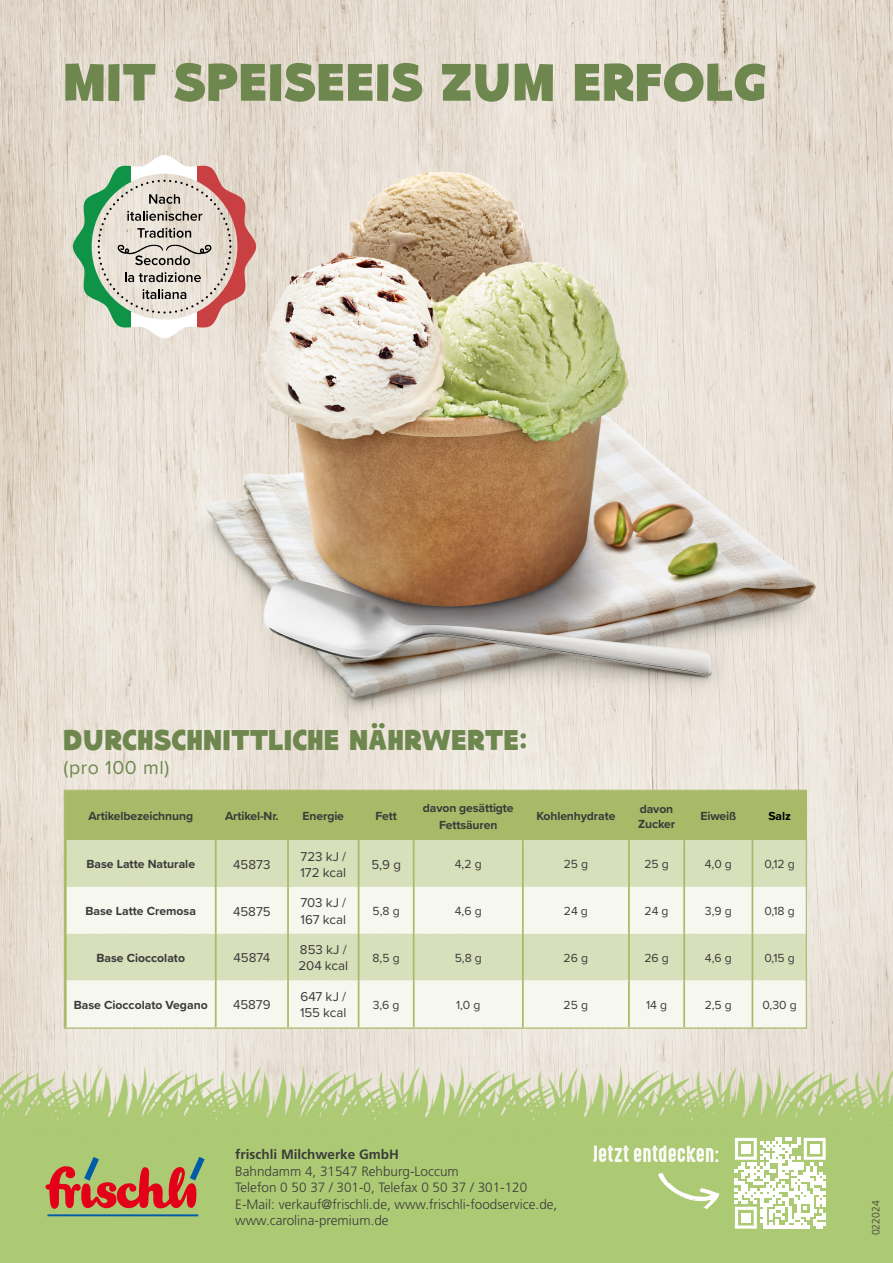
<style>
.page{position:relative;width:893px;height:1263px;background:#fff}
.page>*{position:absolute;margin:0;border:0;box-sizing:border-box;transform-origin:0 0}
.t1{font:900 52.5px "TOMO Bossa";letter-spacing:.03em;color:#6e874e}
.t2{font:900 28.5px "TOMO Bossa";letter-spacing:.03em;color:#6e874e}
.t3{font:21px "High Voltage Rough";color:#fff}
.t4{font:19.5px "Proxima Nova";letter-spacing:.03em;color:#6e874e}
.t5{font:300 13.5px/16.5px "Frutiger LT Std";color:#3b3b3a}
.t6{font:700 13.5px "Frutiger LT Std";color:#3b3b3a}
.t7{font:13.35px/16.2px "Proxima Nova";color:#3b3b3a}
.t8{font:700 12.15px/17.4px "Proxima Nova";letter-spacing:-.01em;color:#3b3b3a;text-align:center}
.t9{font:12.15px "Proxima Nova";color:#3b3b3a}
.t10{font:700 12.15px "Proxima Nova";color:#000}
.t11{font:300 10.5px "Frutiger LT Std";color:#3b3b3a}
</style>
<div class="page">
<img style="left:0;top:0;width:893px;height:1263px">
<div style="left:67px;top:792px;width:738px;height:48px;background:#a8ba67"></div>
<div style="left:67px;top:840px;width:738px;height:47px;background:#d7dfbb"></div>
<svg style="left:67px;top:887px;width:738px;height:140px;fill:#f6f8f0"></svg>
<hr style="left:215px;top:791px;width:2px;height:49px;background:#a8ba67">
<hr style="left:287px;top:791px;width:2px;height:49px;background:#a8ba67">
<hr style="left:358px;top:791px;width:1px;height:49px;background:#a8ba67">
<hr style="left:413px;top:791px;width:2px;height:49px;background:#a8ba67">
<hr style="left:522px;top:791px;width:2px;height:49px;background:#a8ba67">
<hr style="left:628px;top:791px;width:2px;height:49px;background:#a8ba67">
<hr style="left:215px;top:840px;width:2px;height:47px;background:#a8ba67">
<hr style="left:287px;top:840px;width:2px;height:47px;background:#a8ba67">
<hr style="left:358px;top:840px;width:1px;height:47px;background:#a8ba67">
<hr style="left:413px;top:840px;width:2px;height:47px;background:#a8ba67">
<hr style="left:522px;top:840px;width:2px;height:47px;background:#a8ba67">
<hr style="left:628px;top:840px;width:2px;height:47px;background:#a8ba67">
<hr style="left:683px;top:840px;width:2px;height:47px;background:#a8ba67">
<hr style="left:752px;top:840px;width:1px;height:47px;background:#a8ba67">
<hr style="left:215px;top:887px;width:2px;height:47px;background:#a8ba67">
<hr style="left:287px;top:887px;width:2px;height:47px;background:#a8ba67">
<hr style="left:358px;top:887px;width:1px;height:47px;background:#a8ba67">
<hr style="left:413px;top:887px;width:2px;height:47px;background:#a8ba67">
<hr style="left:522px;top:887px;width:2px;height:47px;background:#a8ba67">
<hr style="left:628px;top:887px;width:2px;height:47px;background:#a8ba67">
<hr style="left:683px;top:887px;width:2px;height:47px;background:#a8ba67">
<hr style="left:752px;top:887px;width:1px;height:47px;background:#a8ba67">
<hr style="left:215px;top:934px;width:2px;height:46px;background:#a8ba67">
<hr style="left:287px;top:934px;width:2px;height:46px;background:#a8ba67">
<hr style="left:358px;top:934px;width:1px;height:46px;background:#a8ba67">
<hr style="left:413px;top:934px;width:2px;height:46px;background:#a8ba67">
<hr style="left:522px;top:934px;width:2px;height:46px;background:#a8ba67">
<hr style="left:628px;top:934px;width:2px;height:46px;background:#a8ba67">
<hr style="left:683px;top:934px;width:2px;height:46px;background:#a8ba67">
<hr style="left:752px;top:934px;width:1px;height:46px;background:#a8ba67">
<hr style="left:215px;top:980px;width:2px;height:47px;background:#a8ba67">
<hr style="left:287px;top:980px;width:2px;height:47px;background:#a8ba67">
<hr style="left:358px;top:980px;width:1px;height:47px;background:#a8ba67">
<hr style="left:413px;top:980px;width:2px;height:47px;background:#a8ba67">
<hr style="left:522px;top:980px;width:2px;height:47px;background:#a8ba67">
<hr style="left:628px;top:980px;width:2px;height:47px;background:#a8ba67">
<hr style="left:683px;top:980px;width:2px;height:47px;background:#a8ba67">
<hr style="left:752px;top:980px;width:1px;height:47px;background:#a8ba67">
<hr style="left:65px;top:791px;width:2px;height:49px;background:#a8ba67">
<hr style="left:65px;top:840px;width:2px;height:47px;background:#a8ba67">
<hr style="left:65px;top:887px;width:2px;height:47px;background:#a8ba67">
<hr style="left:65px;top:934px;width:2px;height:46px;background:#a8ba67">
<hr style="left:65px;top:980px;width:2px;height:47px;background:#a8ba67">
<div style="left:64px;top:790px;width:743px;height:239px;border:1px solid #a8ba67"></div>
<svg style="left:658px;top:1172px;width:61px;height:37px;background:#bad38c"></svg>
<svg style="left:732px;top:1134px;width:94px;height:94px"></svg>
<div style="left:741px;top:1213px;width:10px;height:9px;background:#fff"></div>
<svg style="left:73px;top:155px;width:59px;height:183px;background:#a5c7a7"></svg>
<svg style="left:132px;top:155px;width:65px;height:183px"></svg>
<svg style="left:197px;top:155px;width:59px;height:183px;background:#daa9a1"></svg>
<svg style="left:98px;top:180px;width:133px;height:134px;background:#c6bfb2"></svg>
<svg style="left:45px;top:1157px;width:160px;height:59px;background:#b3845a"></svg>
<h1 class="t1" style="left:64px;top:35px;width:703px">MIT SPEISEEIS ZUM ERFOLG</h1>
<h2 class="t2" style="left:64px;top:714px;width:465px">DURCHSCHNITTLICHE NÄHRWERTE:</h2>
<h3 class="t4" style="left:64px;top:753px;width:107px">(pro 100 ml)</h3>
<p class="t8" style="left:88px;top:807px;width:106px">Artikelbezeichnung</p>
<p class="t8" style="left:225px;top:807px;width:55px">Artikel-Nr.</p>
<p class="t8" style="left:303px;top:807px;width:43px">Energie</p>
<p class="t8" style="left:375px;top:807px;width:23px">Fett</p>
<p class="t8" style="left:423px;top:798px;width:92px">davon gesättigte<br>Fettsäuren</p>
<p class="t8" style="left:536px;top:807px;width:81px">Kohlenhydrate</p>
<p class="t8" style="left:638px;top:801px;width:39px;line-height:14.5px;text-align:left">davon<br>Zucker</p>
<p class="t8" style="left:700px;top:807px;width:37px">Eiweiß</p>
<p class="t10" style="left:768px;top:807px;width:24px">Salz</p>
<p class="t8" style="left:86px;top:855px;width:110px">Base Latte Naturale</p>
<p class="t7" style="left:233px;top:856px;width:39px">45873</p>
<p class="t7" style="left:300px;top:847px;width:47px">723 kJ /<br>172 kcal</p>
<p class="t7" style="left:371px;top:856px;width:31px">5,9 g</p>
<p class="t9" style="left:455px;top:855px;width:28px">4,2 g</p>
<p class="t9" style="left:564px;top:855px;width:26px">25 g</p>
<p class="t9" style="left:644px;top:855px;width:26px">25 g</p>
<p class="t9" style="left:705px;top:855px;width:29px">4,0 g</p>
<p class="t9" style="left:764px;top:855px;width:32px">0,12 g</p>
<p class="t8" style="left:86px;top:902px;width:112px">Base Latte Cremosa</p>
<p class="t7" style="left:233px;top:902px;width:39px">45875</p>
<p class="t7" style="left:300px;top:894px;width:47px">703 kJ /<br>167 kcal</p>
<p class="t9" style="left:373px;top:902px;width:29px">5,8 g</p>
<p class="t9" style="left:455px;top:902px;width:28px">4,6 g</p>
<p class="t9" style="left:564px;top:902px;width:26px">24 g</p>
<p class="t9" style="left:644px;top:902px;width:26px">24 g</p>
<p class="t9" style="left:705px;top:902px;width:28px">3,9 g</p>
<p class="t9" style="left:765px;top:902px;width:32px">0,18 g</p>
<p class="t8" style="left:96px;top:949px;width:90px">Base Cioccolato</p>
<p class="t7" style="left:234px;top:949px;width:38px">45874</p>
<p class="t7" style="left:298px;top:941px;width:51px">853 kJ /<br>204 kcal</p>
<p class="t9" style="left:373px;top:949px;width:29px">8,5 g</p>
<p class="t9" style="left:455px;top:949px;width:29px">5,8 g</p>
<p class="t9" style="left:564px;top:949px;width:26px">26 g</p>
<p class="t9" style="left:644px;top:949px;width:26px">26 g</p>
<p class="t9" style="left:705px;top:949px;width:28px">4,6 g</p>
<p class="t9" style="left:764px;top:949px;width:32px">0,15 g</p>
<p class="t8" style="left:74px;top:996px;width:135px">Base Cioccolato Vegano</p>
<p class="t7" style="left:233px;top:996px;width:39px">45879</p>
<p class="t7" style="left:300px;top:988px;width:48px">647 kJ /<br>155 kcal</p>
<p class="t9" style="left:373px;top:995px;width:28px">3,6 g</p>
<p class="t9" style="left:456px;top:995px;width:26px">1,0 g</p>
<p class="t9" style="left:564px;top:995px;width:26px">25 g</p>
<p class="t9" style="left:646px;top:995px;width:23px">14 g</p>
<p class="t9" style="left:705px;top:995px;width:29px">2,5 g</p>
<p class="t9" style="left:763px;top:995px;width:36px">0,30 g</p>
<p class="t6" style="left:235px;top:1147px;width:165px">frischli Milchwerke GmbH</p>
<p class="t5" style="left:235px;top:1163px;width:324px">Bahndamm 4, 31547 Rehburg-Loccum<br>Telefon 0 50 37 / 301-0, Telefax 0 50 37 / 301-120<br>E-Mail: verkauf@frischli.de, www.frischli-foodservice.de, www.carolina-premium.de</p>
<h3 class="t3" style="left:593px;top:1143px;width:128px">Jetzt entdecken:</h3>
<p class="t11" style="left:870px;top:1235px;width:37px;rotate:-90deg">022024</p>
</div>
